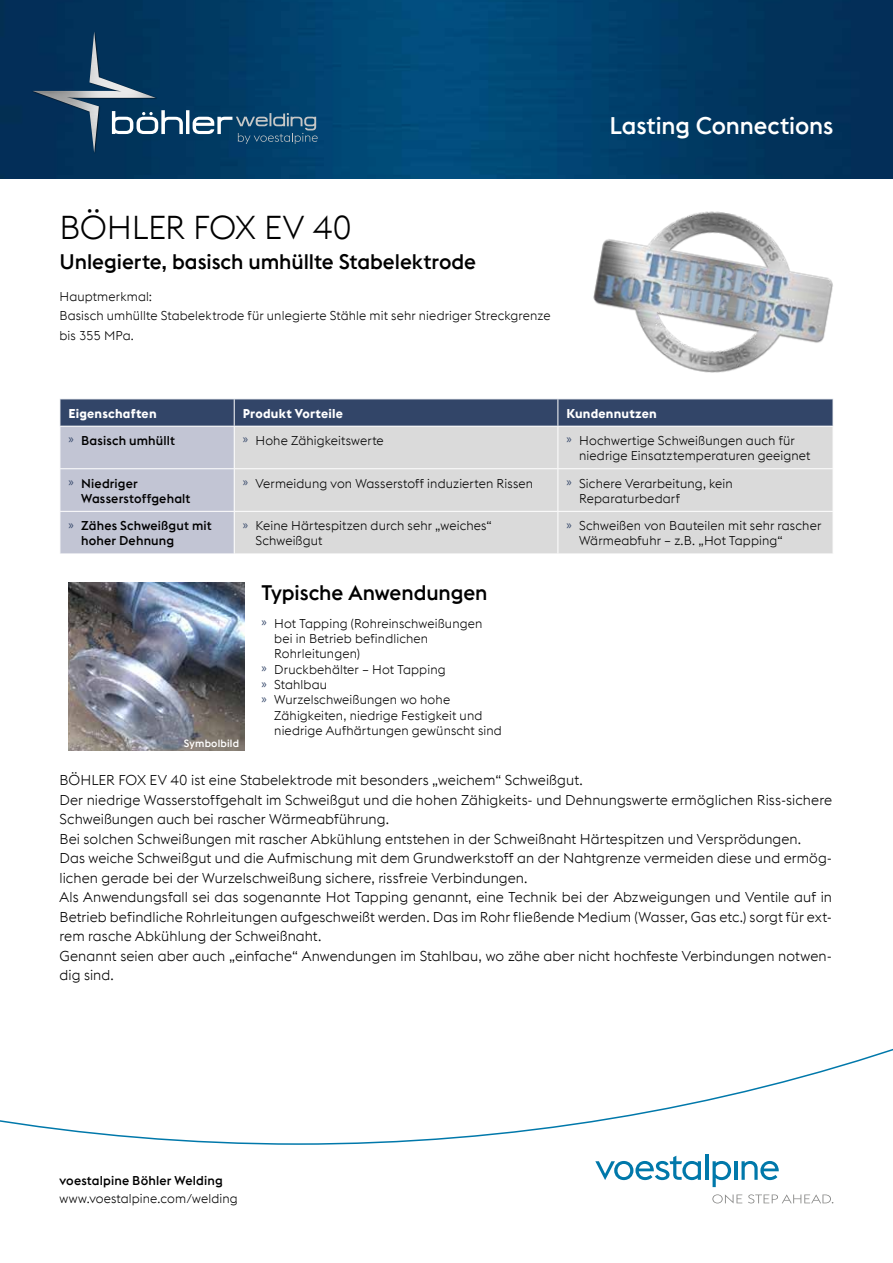
<style>
.page{position:relative;width:893px;height:1263px;background:#fff}
.page>*{position:absolute;margin:0;border:0;box-sizing:border-box;transform-origin:0 0}
.t1{font:300 33px "voestalpine";letter-spacing:-.01em;color:#000}
.t2{font:500 24px "voestalpine";letter-spacing:-.005em;color:#fff}
.t3{font:500 21px "voestalpine";letter-spacing:-.005em;color:#000}
.t4{font:300 14.25px/19.5px "voestalpine";letter-spacing:.005em;color:#000}
.t5{font:300 12.75px/15.3px "voestalpine";letter-spacing:.01em;color:#000}
.t6{font:500 12.75px/15.3px "voestalpine";letter-spacing:.01em;color:#000}
.t7{font:700 12.75px "voestalpine";letter-spacing:.015em;color:#fff}
.t8{font:500 10.5px "voestalpine";letter-spacing:.02em;color:#fff}
.s1{font-family:"Myriad Pro";font-weight:400;color:#324568}
</style>
<div class="page">
<img style="left:0;top:0;width:893px;height:179px">
<div style="left:30px;top:28px;width:129px;height:129px;background:#02325a"></div>
<img style="left:33px;top:31px;width:123px;height:122px">
<svg style="left:112px;top:110px;width:206px;height:34px;background:#336081"></svg>
<svg style="left:0;top:1048px;width:893px;height:97px"></svg>
<svg style="left:595px;top:1156px;width:106px;height:24px"></svg>
<hr style="left:705px;top:1154px;width:3px;height:26px;background:#0078aa">
<svg style="left:713px;top:1161px;width:18px;height:26px"></svg>
<hr style="left:734px;top:1161px;width:3px;height:19px;background:#0078aa">
<svg style="left:741px;top:1161px;width:38px;height:19px"></svg>
<svg style="left:712px;top:1194px;width:30px;height:9px"></svg>
<svg style="left:748px;top:1194px;width:85px;height:9px"></svg>
<svg style="left:60px;top:399px;width:773px;height:154px;background:#b8bcc5"></svg>
<hr style="left:60px;top:426px;width:174px;height:1px;background:#fff">
<hr style="left:234px;top:426px;width:324px;height:1px;background:#fff">
<hr style="left:558px;top:426px;width:275px;height:1px;background:#fff">
<hr style="left:557px;top:426px;width:1px;height:42px;background:#fff">
<hr style="left:234px;top:511px;width:324px;height:1px;background:#fff">
<hr style="left:558px;top:511px;width:275px;height:1px;background:#fff">
<hr style="left:60px;top:426px;width:1px;height:42px;background:#fff">
<hr style="left:234px;top:426px;width:1px;height:42px;background:#fff">
<hr style="left:60px;top:468px;width:174px;height:1px;background:#fff">
<hr style="left:60px;top:469px;width:1px;height:42px;background:#fff">
<hr style="left:234px;top:469px;width:1px;height:42px;background:#fff">
<hr style="left:60px;top:511px;width:174px;height:1px;background:#fff">
<hr style="left:60px;top:512px;width:1px;height:41px;background:#fff">
<hr style="left:234px;top:512px;width:1px;height:41px;background:#fff">
<hr style="left:234px;top:468px;width:324px;height:1px;background:#fff">
<hr style="left:558px;top:468px;width:275px;height:1px;background:#fff">
<hr style="left:557px;top:469px;width:1px;height:42px;background:#fff">
<hr style="left:557px;top:512px;width:1px;height:41px;background:#fff">
<img style="left:69px;top:583px;width:175px;height:167px">
<img style="left:593px;top:211px;width:240px;height:162px">
<h1 class="t1" style="left:60px;top:209px;width:294px">BÖHLER FOX EV 40</h1>
<h3 class="t3" style="left:60px;top:249px;width:418px">Unlegierte, basisch umhüllte Stabelektrode</h3>
<p class="t5" style="left:60px;top:287px;width:493px;line-height:19.5px">Hauptmerkmal:<br>Basisch umhüllte Stabelektrode für unlegierte Stähle mit sehr niedriger Streckgrenze bis 355 MPa.</p>
<h2 class="t2" style="left:609px;top:111px;width:226px">Lasting Connections</h2>
<p class="t7" style="left:68px;top:405px;width:90px">Eigenschaften</p>
<p class="t7" style="left:243px;top:405px;width:102px">Produkt Vorteile</p>
<p class="t7" style="left:566px;top:405px;width:92px">Kundennutzen</p>
<p class="t6" style="left:68px;top:433px;width:108px"><span class="s1">»</span> Basisch umhüllt</p>
<p class="t5" style="left:243px;top:433px;width:143px"><span class="s1">»</span> Hohe Zähigkeitswerte</p>
<p class="t5" style="left:579px;top:433px;width:233px;text-indent:-13px"><span class="s1">»</span> Hochwertige Schweißungen auch für niedrige Einsatztemperaturen geeignet</p>
<p class="t6" style="left:81px;top:475px;width:111px;text-indent:-13px"><span class="s1">»</span> Niedriger<br>Wasserstoffgehalt</p>
<p class="t5" style="left:243px;top:475px;width:292px"><span class="s1">»</span> Vermeidung von Wasserstoff induzierten Rissen</p>
<p class="t5" style="left:579px;top:475px;width:155px;text-indent:-13px"><span class="s1">»</span> Sichere Verarbeitung, kein<br>Reparaturbedarf</p>
<p class="t6" style="left:81px;top:518px;width:132px;text-indent:-13px"><span class="s1">»</span> Zähes Schweißgut mit hoher Dehnung</p>
<p class="t5" style="left:255px;top:518px;width:238px;text-indent:-13px"><span class="s1">»</span> Keine Härtespitzen durch sehr „weiches“<br>Schweißgut</p>
<p class="t5" style="left:579px;top:518px;width:244px;text-indent:-13px"><span class="s1">»</span> Schweißen von Bauteilen mit sehr rascher<br>Wärmeabfuhr – z.B. „Hot Tapping“</p>
<h3 class="t3" style="left:261px;top:580px;width:228px">Typische Anwendungen</h3>
<p class="t5" style="left:261px;top:616px;width:222px"><span class="s1">»</span> Hot Tapping (Rohreinschweißungen</p>
<p class="t5" style="left:274px;top:631px;width:155px">bei in Betrieb befindlichen</p>
<p class="t5" style="left:274px;top:646px;width:87px">Rohrleitungen)</p>
<p class="t5" style="left:261px;top:662px;width:186px"><span class="s1">»</span> Druckbehälter – Hot Tapping</p>
<p class="t5" style="left:261px;top:677px;width:67px"><span class="s1">»</span> Stahlbau</p>
<p class="t5" style="left:261px;top:692px;width:190px"><span class="s1">»</span> Wurzelschweißungen wo hohe</p>
<p class="t5" style="left:274px;top:707px;width:210px">Zähigkeiten, niedrige Festigkeit und</p>
<p class="t5" style="left:274px;top:723px;width:229px">niedrige Aufhärtungen gewünscht sind</p>
<p class="t4" style="left:60px;top:770px;width:774px">BÖHLER FOX EV 40 ist eine Stabelektrode mit besonders „weichem“ Schweißgut.<br>Der niedrige Wasserstoffgehalt im Schweißgut und die hohen Zähigkeits- und Dehnungswerte ermöglichen Riss-sichere Schweißungen auch bei rascher Wärmeabführung.<br>Bei solchen Schweißungen mit rascher Abkühlung entstehen in der Schweißnaht Härtespitzen und Versprödungen.<br>Das weiche Schweißgut und die Aufmischung mit dem Grundwerkstoff an der Nahtgrenze vermeiden diese und ermög&shy;lichen gerade bei der Wurzelschweißung sichere, rissfreie Verbindungen.<br>Als Anwendungsfall sei das sogenannte Hot Tapping genannt, eine Technik bei der Abzweigungen und Ventile auf in Betrieb befindliche Rohrleitungen aufgeschweißt werden. Das im Rohr fließende Medium (Wasser, Gas etc.) sorgt für ext&shy;rem rasche Abkühlung der Schweißnaht.<br>Genannt seien aber auch „einfache“ Anwendungen im Stahlbau, wo zähe aber nicht hochfeste Verbindungen notwen&shy;dig sind.</p>
<p class="t8" style="left:184px;top:737px;width:57px">Symbolbild</p>
<p class="t6" style="left:60px;top:1173px;width:165px">voestalpine Böhler Welding</p>
<p class="t5" style="left:60px;top:1191px;width:180px">www.voestalpine.com/welding</p>
</div>
